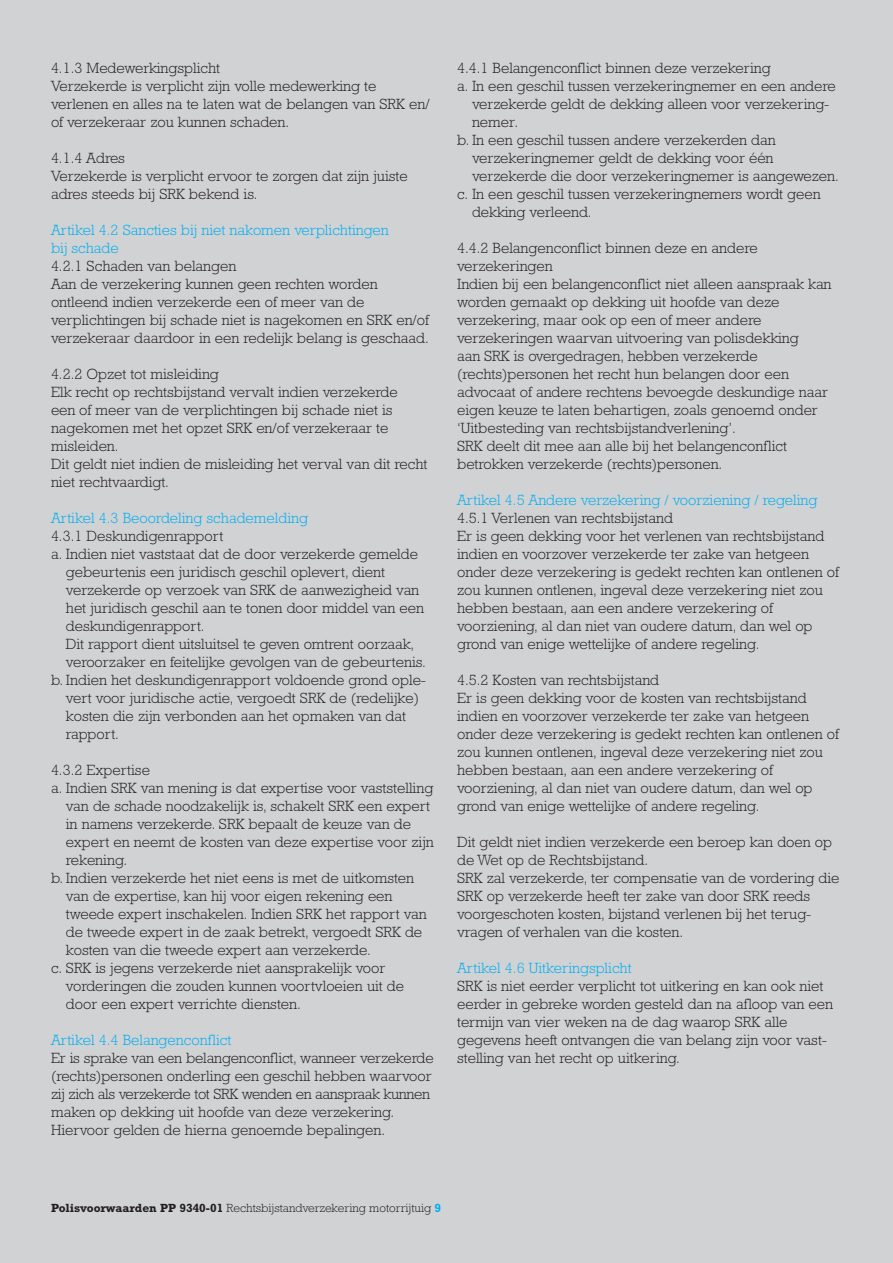
<style>
.page{position:relative;width:893px;height:1263px;background:#d1d2d4}
.page>*{position:absolute;margin:0;border:0;box-sizing:border-box;transform-origin:0 0}
.t1{font:300 15px/18px "Rockwell Std";color:#231f20}
.t2{font:300 15px/18px "Rockwell Std";color:#00aeef}
.t3{font:300 12px "Rockwell Std";color:#231f20}
.s1{font-weight:700}
</style>
<div class="page">
<p class="t1" style="left:51px;top:59px;width:380px">4.1.3 Medewerkingsplicht<br>Verzekerde is verplicht zijn volle medewerking te verlenen en alles na te laten wat de belangen van SRK en/ of verzekeraar zou kunnen schaden.</p>
<p class="t1" style="left:51px;top:149px;width:358px">4.1.4 Adres<br>Verzekerde is verplicht ervoor te zorgen dat zijn juiste adres steeds bij SRK bekend is.</p>
<p class="t2" style="left:51px;top:221px;width:339px">Artikel 4.2 Sancties bij niet nakomen verplichtingen bij schade</p>
<p class="t1" style="left:51px;top:257px;width:379px">4.2.1 Schaden van belangen<br>Aan de verzekering kunnen geen rechten worden ontleend indien verzekerde een of meer van de verplichtingen bij schade niet is nagekomen en SRK en/of verzekeraar daardoor in een redelijk belang is geschaad.</p>
<p class="t1" style="left:51px;top:365px;width:378px">4.2.2 Opzet tot misleiding<br>Elk recht op rechtsbijstand vervalt indien verzekerde<br>een of meer van de verplichtingen bij schade niet is nagekomen met het opzet SRK en/of verzekeraar te misleiden.<br>Dit geldt niet indien de misleiding het verval van dit recht niet rechtvaardigt.</p>
<p class="t2" style="left:51px;top:509px;width:258px">Artikel 4.3 Beoordeling schademelding</p>
<p class="t1" style="left:51px;top:527px;width:174px">4.3.1 Deskundigenrapport</p>
<p class="t1" style="left:51px;top:545px;width:369px">a. Indien niet vaststaat dat de door verzekerde gemelde</p>
<p class="t1" style="left:66px;top:563px;width:321px">gebeurtenis een juridisch geschil oplevert, dient</p>
<p class="t1" style="left:66px;top:581px;width:355px">verzekerde op verzoek van SRK de aanwezigheid van</p>
<p class="t1" style="left:66px;top:599px;width:360px">het juridisch geschil aan te tonen door middel van een</p>
<p class="t1" style="left:66px;top:617px;width:140px">deskundigenrapport.</p>
<p class="t1" style="left:66px;top:635px;width:350px">Dit rapport dient uitsluitsel te geven omtrent oorzaak,</p>
<p class="t1" style="left:66px;top:653px;width:362px">veroorzaker en feitelijke gevolgen van de gebeurtenis.</p>
<p class="t1" style="left:51px;top:671px;width:377px">b. Indien het deskundigenrapport voldoende grond ople-</p>
<p class="t1" style="left:66px;top:689px;width:355px">vert voor juridische actie, vergoedt SRK de (redelijke)</p>
<p class="t1" style="left:66px;top:707px;width:341px">kosten die zijn verbonden aan het opmaken van dat</p>
<p class="t1" style="left:66px;top:725px;width:55px">rapport.</p>
<p class="t1" style="left:51px;top:761px;width:100px">4.3.2 Expertise</p>
<p class="t1" style="left:51px;top:779px;width:384px">a. Indien SRK van mening is dat expertise voor vaststelling</p>
<p class="t1" style="left:66px;top:797px;width:366px">van de schade noodzakelijk is, schakelt SRK een expert</p>
<p class="t1" style="left:66px;top:815px;width:347px">in namens verzekerde. SRK bepaalt de keuze van de</p>
<p class="t1" style="left:66px;top:833px;width:369px">expert en neemt de kosten van deze expertise voor zijn</p>
<p class="t1" style="left:66px;top:851px;width:63px">rekening.</p>
<p class="t1" style="left:51px;top:869px;width:365px">b. Indien verzekerde het niet eens is met de uitkomsten</p>
<p class="t1" style="left:66px;top:887px;width:328px">van de expertise, kan hij voor eigen rekening een</p>
<p class="t1" style="left:66px;top:905px;width:362px">tweede expert inschakelen. Indien SRK het rapport van</p>
<p class="t1" style="left:66px;top:923px;width:358px">de tweede expert in de zaak betrekt, vergoedt SRK de</p>
<p class="t1" style="left:66px;top:941px;width:306px">kosten van die tweede expert aan verzekerde.</p>
<p class="t1" style="left:51px;top:959px;width:336px">c. SRK is jegens verzekerde niet aansprakelijk voor</p>
<p class="t1" style="left:66px;top:977px;width:340px">vorderingen die zouden kunnen voortvloeien uit de</p>
<p class="t1" style="left:66px;top:995px;width:236px">door een expert verrichte diensten.</p>
<p class="t2" style="left:51px;top:1031px;width:182px">Artikel 4.4 Belangenconflict</p>
<p class="t1" style="left:51px;top:1049px;width:384px">Er is sprake van een belangenconflict, wanneer verzekerde (rechts)personen onderling een geschil hebben waarvoor zij zich als verzekerde tot SRK wenden en aanspraak kunnen maken op dekking uit hoofde van deze verzekering.<br>Hiervoor gelden de hierna genoemde bepalingen.</p>
<p class="t1" style="left:457px;top:59px;width:315px">4.4.1 Belangenconflict binnen deze verzekering</p>
<p class="t1" style="left:457px;top:77px;width:380px">a. In een geschil tussen verzekeringnemer en een andere</p>
<p class="t1" style="left:472px;top:95px;width:359px">verzekerde geldt de dekking alleen voor verzekering-</p>
<p class="t1" style="left:472px;top:113px;width:48px">nemer.</p>
<p class="t1" style="left:457px;top:131px;width:320px">b. In een geschil tussen andere verzekerden dan</p>
<p class="t1" style="left:472px;top:149px;width:303px">verzekeringnemer geldt de dekking voor één</p>
<p class="t1" style="left:472px;top:167px;width:368px">verzekerde die door verzekeringnemer is aangewezen.</p>
<p class="t1" style="left:457px;top:185px;width:365px">c. In een geschil tussen verzekeringnemers wordt geen</p>
<p class="t1" style="left:472px;top:203px;width:121px">dekking verleend.</p>
<p class="t1" style="left:457px;top:239px;width:376px">4.4.2 Belangenconflict binnen deze en andere verzekeringen<br>Indien bij een belangenconflict niet alleen aanspraak kan worden gemaakt op dekking uit hoofde van deze verzekering, maar ook op een of meer andere verzekeringen waarvan uitvoering van polisdekking<br>aan SRK is overgedragen, hebben verzekerde (rechts)personen het recht hun belangen door een advocaat of andere rechtens bevoegde deskundige naar eigen keuze te laten behartigen, zoals genoemd onder ‘Uitbesteding van rechtsbijstandverlening’.<br>SRK deelt dit mee aan alle bij het belangenconflict betrokken verzekerde (rechts)personen.</p>
<p class="t2" style="left:457px;top:491px;width:362px">Artikel 4.5 Andere verzekering / voorziening / regeling</p>
<p class="t1" style="left:457px;top:509px;width:383px">4.5.1 Verlenen van rechtsbijstand<br>Er is geen dekking voor het verlenen van rechtsbijstand indien en voorzover verzekerde ter zake van hetgeen onder deze verzekering is gedekt rechten kan ontlenen of zou kunnen ontlenen, ingeval deze verzekering niet zou hebben bestaan, aan een andere verzekering of voorziening, al dan niet van oudere datum, dan wel op grond van enige wettelijke of andere regeling.</p>
<p class="t1" style="left:457px;top:671px;width:383px">4.5.2 Kosten van rechtsbijstand<br>Er is geen dekking voor de kosten van rechtsbijstand indien en voorzover verzekerde ter zake van hetgeen onder deze verzekering is gedekt rechten kan ontlenen of zou kunnen ontlenen, ingeval deze verzekering niet zou hebben bestaan, aan een andere verzekering of voorziening, al dan niet van oudere datum, dan wel op grond van enige wettelijke of andere regeling.</p>
<p class="t1" style="left:457px;top:833px;width:384px">Dit geldt niet indien verzekerde een beroep kan doen op de Wet op de Rechtsbijstand.<br>SRK zal verzekerde, ter compensatie van de vordering die SRK op verzekerde heeft ter zake van door SRK reeds voorgeschoten kosten, bijstand verlenen bij het terug&shy;vragen of verhalen van die kosten.</p>
<p class="t2" style="left:457px;top:959px;width:176px">Artikel 4.6 Uitkeringsplicht</p>
<p class="t1" style="left:457px;top:977px;width:377px">SRK is niet eerder verplicht tot uitkering en kan ook niet eerder in gebreke worden gesteld dan na afloop van een termijn van vier weken na de dag waarop SRK alle gegevens heeft ontvangen die van belang zijn voor vast&shy;stelling van het recht op uitkering.</p>
<p class="t3" style="left:51px;top:1201px;width:382px"><span class="s1">Polisvoorwaarden PP 9340-01</span> Rechtsbijstandverzekering motorrijtuig</p>
</div>
